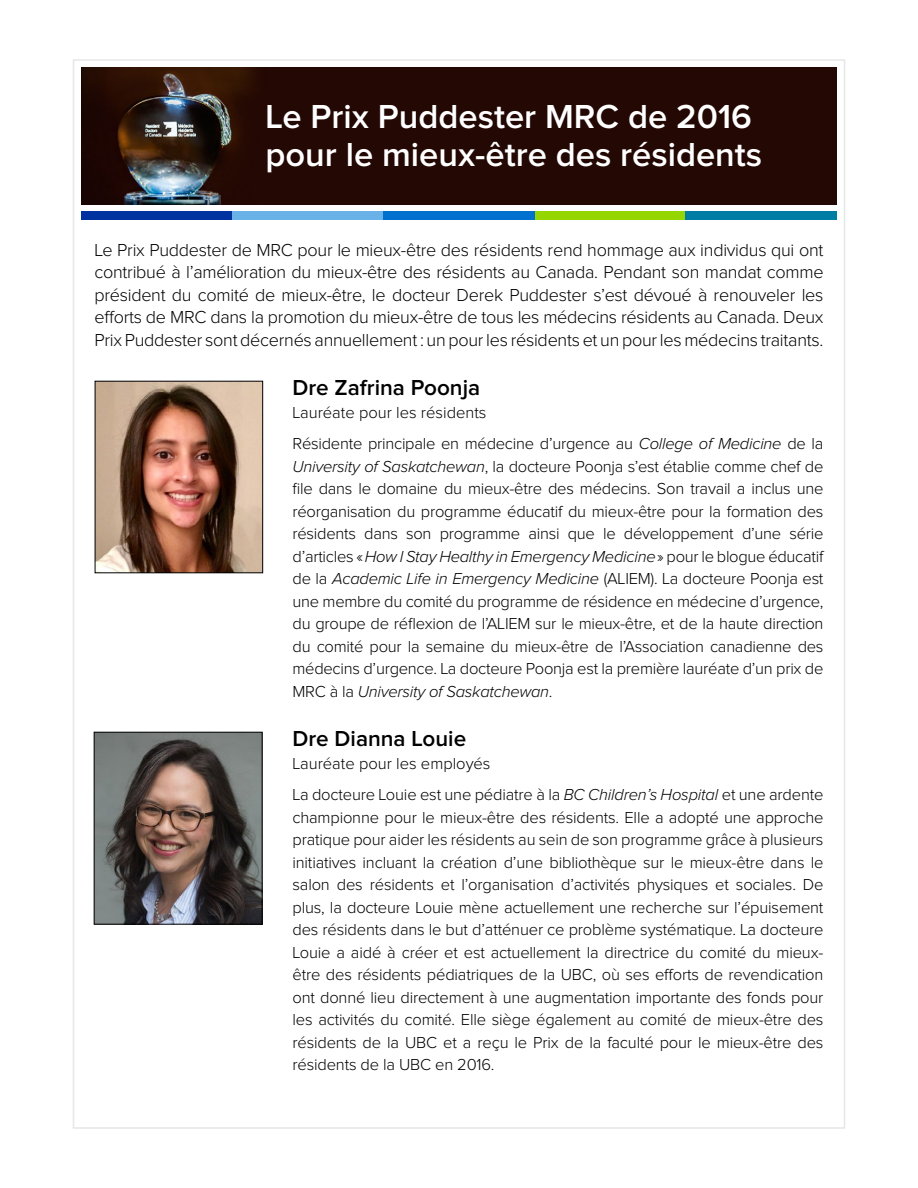
<style>
.page{position:relative;width:918px;height:1188px;background:#fff}
.page>*{position:absolute;margin:0;border:0;box-sizing:border-box;transform-origin:0 0}
.t1{font:600 34.5px/37.5px "Proxima Nova";color:#fff}
.t2{font:600 22.5px "Proxima Nova";color:#000}
.t3{font:300 18px/22.5px "Proxima Nova";letter-spacing:-.015em;color:#000;text-align:justify}
.t4{font:300 16.5px/22.5px "Proxima Nova";letter-spacing:-.01em;color:#000}
.s1{font-style:italic}
</style>
<div class="page">
<img style="left:81px;top:68px;width:756px;height:137px">
<div style="left:81px;top:211px;width:151px;height:9px;background:#0032a0"></div>
<div style="left:232px;top:211px;width:152px;height:9px;background:#68b2e8"></div>
<div style="left:384px;top:211px;width:151px;height:9px;background:#0071ce"></div>
<div style="left:535px;top:211px;width:152px;height:9px;background:#95d500"></div>
<div style="left:686px;top:211px;width:151px;height:9px;background:#007da4"></div>
<img style="left:97px;top:383px;width:164px;height:188px">
<div style="left:95px;top:381px;width:168px;height:192px;border:1px solid #000"></div>
<img style="left:96px;top:734px;width:164px;height:188px">
<div style="left:94px;top:732px;width:168px;height:192px;border:1px solid #000"></div>
<h1 class="t1" style="left:266px;top:99px;width:498px">Le Prix Puddester MRC de 2016 pour le mieux-être des résidents</h1>
<p class="t3" style="left:94px;top:239px;width:731px">Le Prix Puddester de MRC pour le mieux-être des résidents rend hommage aux individus qui ont contribué à l’amélioration du mieux-être des résidents au Canada. Pendant son mandat comme président du comité de mieux-être, le docteur Derek Puddester s’est dévoué à renouveler les efforts de MRC dans la promotion du mieux-être de tous les médecins résidents au Canada. Deux Prix Puddester sont décernés annuellement : un pour les résidents et un pour les médecins traitants.</p>
<h2 class="t2" style="left:292px;top:375px;width:189px">Dre Zafrina Poonja</h2>
<p class="t4" style="left:292px;top:397px;width:532px;line-height:31.5px">Lauréate pour les résidents<br>Résidente principale en médecine d’urgence au <span class="s1">College of Medicine</span> de la</p>
<p class="t4" style="left:292px;top:455px;width:533px;text-align:justify"><span class="s1">University of Saskatchewan</span>, la docteure Poonja s’est établie comme chef de file dans le domaine du mieux-être des médecins. Son travail a inclus une réorganisation du programme éducatif du mieux-être pour la formation des résidents dans son programme ainsi que le développement d’une série d’articles «<span class="s1">How I Stay Healthy in Emergency Medicine</span>» pour le blogue éducatif de la <span class="s1">Academic Life in Emergency Medicine</span> (ALIEM). La docteure Poonja est une membre du comité du programme de résidence en médecine d’urgence, du groupe de réflexion de l’ALIEM sur le mieux-être, et de la haute direction du comité pour la semaine du mieux-être de l’Association canadienne des médecins d’urgence. La docteure Poonja est la première lauréate d’un prix de MRC à la <span class="s1">University of Saskatchewan</span>.</p>
<h2 class="t2" style="left:292px;top:726px;width:175px">Dre Dianna Louie</h2>
<p class="t4" style="left:292px;top:748px;width:533px;line-height:31.5px">Lauréate pour les employés<br>La docteure Louie est une pédiatre à la <span class="s1">BC Children’s Hospital</span> et une ardente</p>
<p class="t4" style="left:292px;top:806px;width:533px;text-align:justify">championne pour le mieux-être des résidents. Elle a adopté une approche pratique pour aider les résidents au sein de son programme grâce à plusieurs initiatives incluant la création d’une bibliothèque sur le mieux-être dans le salon des résidents et l’organisation d’activités physiques et sociales. De plus, la docteure Louie mène actuellement une recherche sur l’épuisement des résidents dans le but d’atténuer ce problème systématique. La docteure Louie a aidé à créer et est actuellement la directrice du comité du mieux&shy;être des résidents pédiatriques de la UBC, où ses efforts de revendication ont donné lieu directement à une augmentation importante des fonds pour les activités du comité. Elle siège également au comité de mieux-être des résidents de la UBC et a reçu le Prix de la faculté pour le mieux-être des résidents de la UBC en 2016.</p>
</div>
